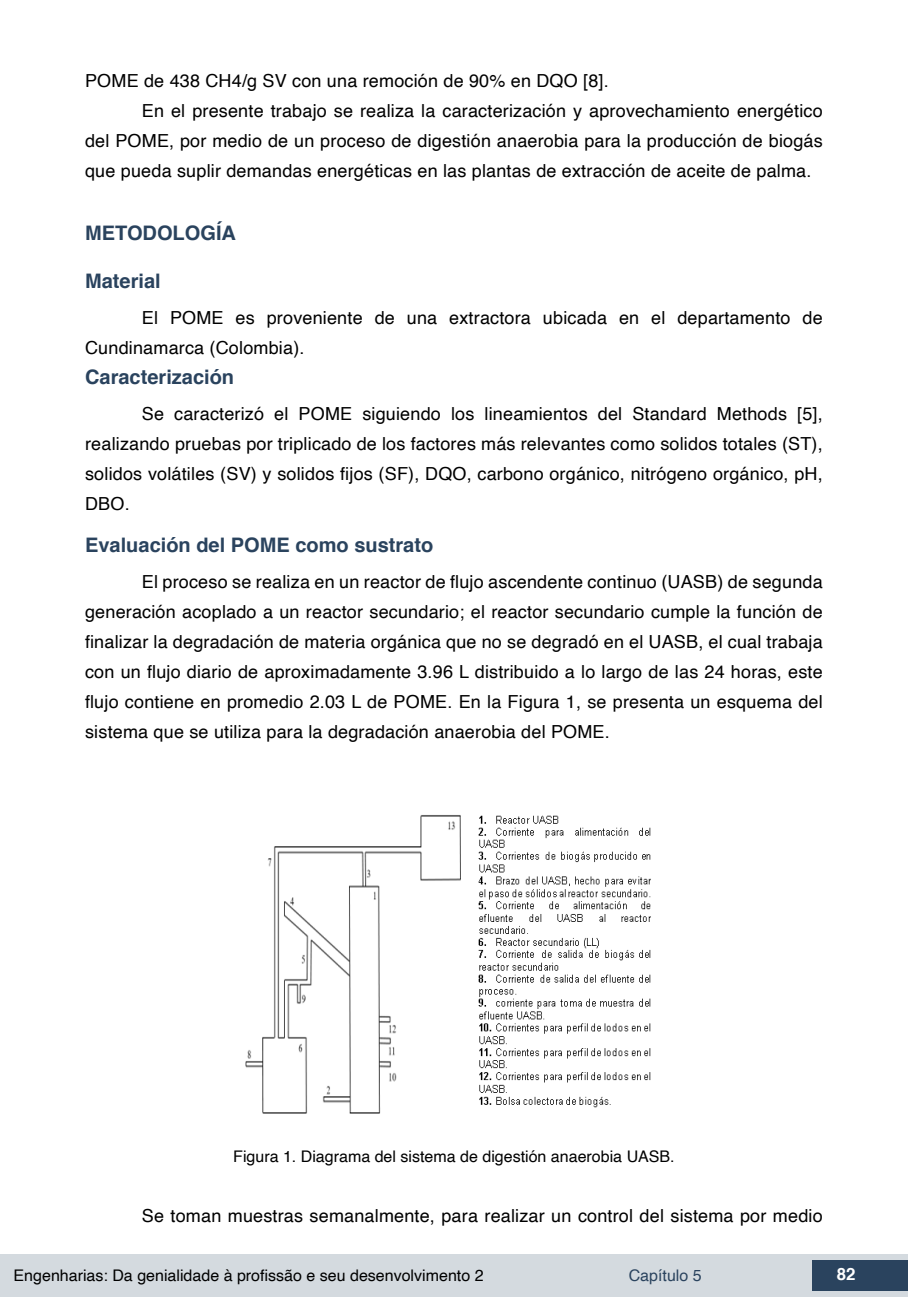
<style>
.page{position:relative;width:908px;height:1304px;background:#fff}
.page>*{position:absolute;margin:0;border:0;box-sizing:border-box;transform-origin:0 0}
.t1{font:700 20px "Helvetica";color:#2a435e}
.t2{font:18px/30px "Helvetica";letter-spacing:.01em;color:#000;text-align:justify}
.t3{font:700 16.8px "Helvetica";color:#fff}
.t4{font:16px "Helvetica";color:#000}
.t5{font:16px "Helvetica";color:#2a435e}
</style>
<div class="page">
<div style="left:0;top:1254px;width:906px;height:43px;background:#d4dadf"></div>
<div style="left:812px;top:1261px;width:95px;height:30px;background:#2a435e"></div>
<img style="left:245px;top:815px;width:406px;height:299px">
<p class="t2" style="left:85px;top:66px;width:525px">POME de 438 CH4/g SV con una remoción de 90% en DQO [8].</p>
<p class="t2" style="left:142px;top:96px;width:682px">En el presente trabajo se realiza la caracterización y aprovechamiento energético</p>
<p class="t2" style="left:85px;top:126px;width:738px">del POME, por medio de un proceso de digestión anaerobia para la producción de biogás</p>
<p class="t2" style="left:85px;top:156px;width:727px">que pueda suplir demandas energéticas en las plantas de extracción de aceite de palma.</p>
<p class="t1" style="left:85px;top:217px;width:152px">METODOLOGÍA</p>
<p class="t1" style="left:85px;top:265px;width:77px">Material</p>
<p class="t2" style="left:85px;top:303px;width:738px;text-indent:57px">El POME es proveniente de una extractora ubicada en el departamento de<br>Cundinamarca (Colombia).</p>
<p class="t1" style="left:85px;top:361px;width:150px">Caracterización</p>
<p class="t2" style="left:85px;top:399px;width:738px;text-indent:57px">Se caracterizó el POME siguiendo los lineamientos del Standard Methods [5], realizando pruebas por triplicado de los factores más relevantes como solidos totales (ST), solidos volátiles (SV) y solidos fijos (SF), DQO, carbono orgánico, nitrógeno orgánico, pH, DBO.</p>
<p class="t1" style="left:85px;top:529px;width:349px">Evaluación del POME como sustrato</p>
<p class="t2" style="left:85px;top:567px;width:738px;text-indent:57px">El proceso se realiza en un reactor de flujo ascendente continuo (UASB) de segunda generación acoplado a un reactor secundario; el reactor secundario cumple la función de finalizar la degradación de materia orgánica que no se degradó en el UASB, el cual trabaja con un flujo diario de aproximadamente 3.96 L distribuido a lo largo de las 24 horas, este flujo contiene en promedio 2.03 L de POME. En la Figura 1, se presenta un esquema del sistema que se utiliza para la degradación anaerobia del POME.</p>
<p class="t4" style="left:233px;top:1144px;width:443px">Figura 1. Diagrama del sistema de digestión anaerobia UASB.</p>
<p class="t2" style="left:142px;top:1201px;width:682px">Se toman muestras semanalmente, para realizar un control del sistema por medio</p>
<p class="t4" style="left:14px;top:1263px;width:471px">Engenharias: Da genialidade à profissão e seu desenvolvimento 2</p>
<p class="t5" style="left:628px;top:1263px;width:74px">Capítulo 5</p>
<p class="t3" style="left:836px;top:1261px;width:20px">82</p>
</div>
